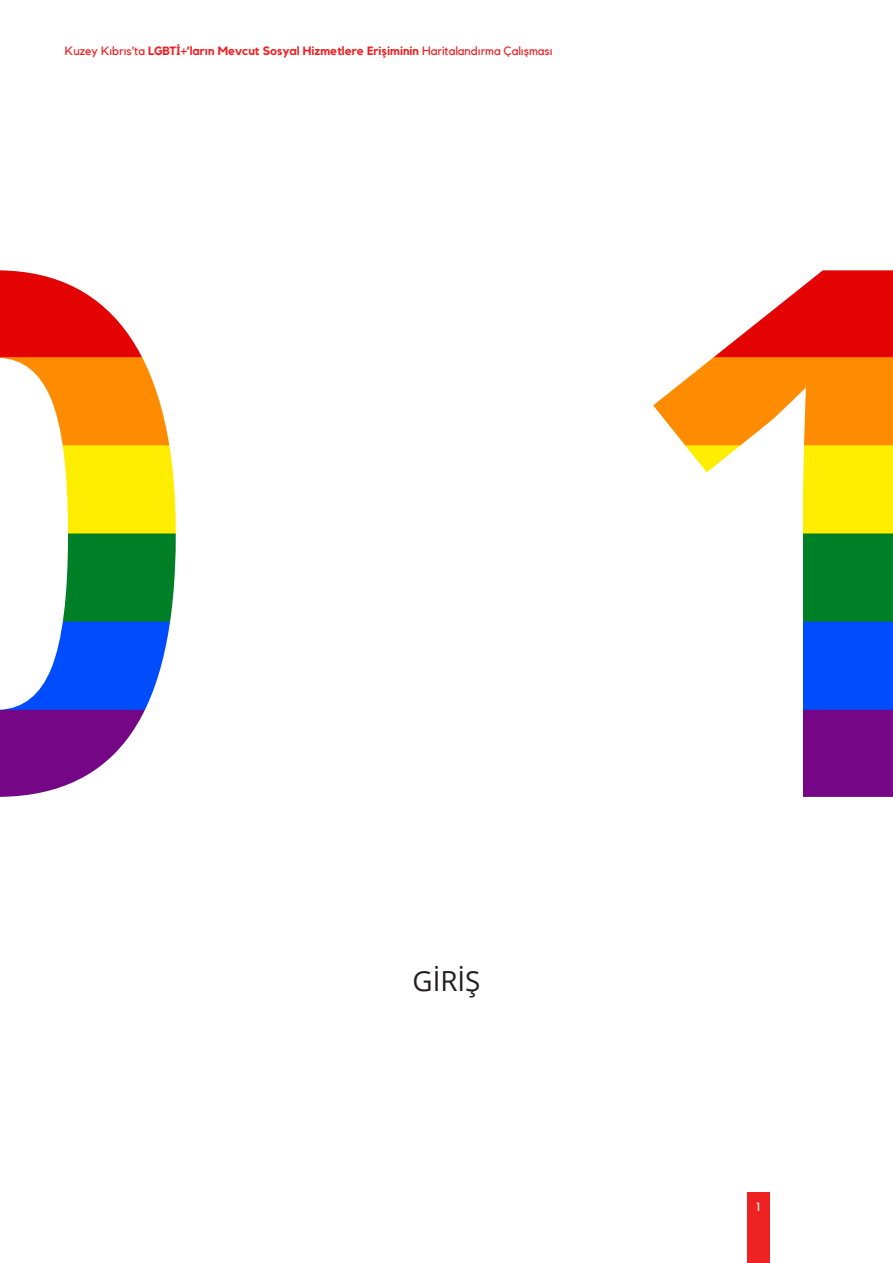
<style>
.page{position:relative;width:893px;height:1263px;background:#fff}
.page>*{position:absolute;margin:0;border:0;box-sizing:border-box;transform-origin:0 0}
.t1{font:27.75px "Open Sans";color:#231f20}
.t2{font:700 12px "Kollektif";color:#ee2123}
.t3{font:12px "Kollektif";color:#fff}
.s1{font-weight:400}
</style>
<div class="page">
<div style="left:747px;top:1192px;width:23px;height:71px;background:#ee2123"></div>
<img style="left:0;top:270px;width:176px;height:527px">
<img style="left:653px;top:270px;width:240px;height:527px">
<p class="t2" style="left:65px;top:44px;width:489px"><span class="s1">Kuzey Kıbrıs’ta</span> LGBTİ+’ların Mevcut Sosyal Hizmetlere Erişiminin <span class="s1">Haritalandırma Çalışması</span></p>
<p class="t1" style="left:412px;top:962px;width:70px">GİRİŞ</p>
<p class="t3" style="left:757px;top:1200px;width:5px">1</p>
</div>
